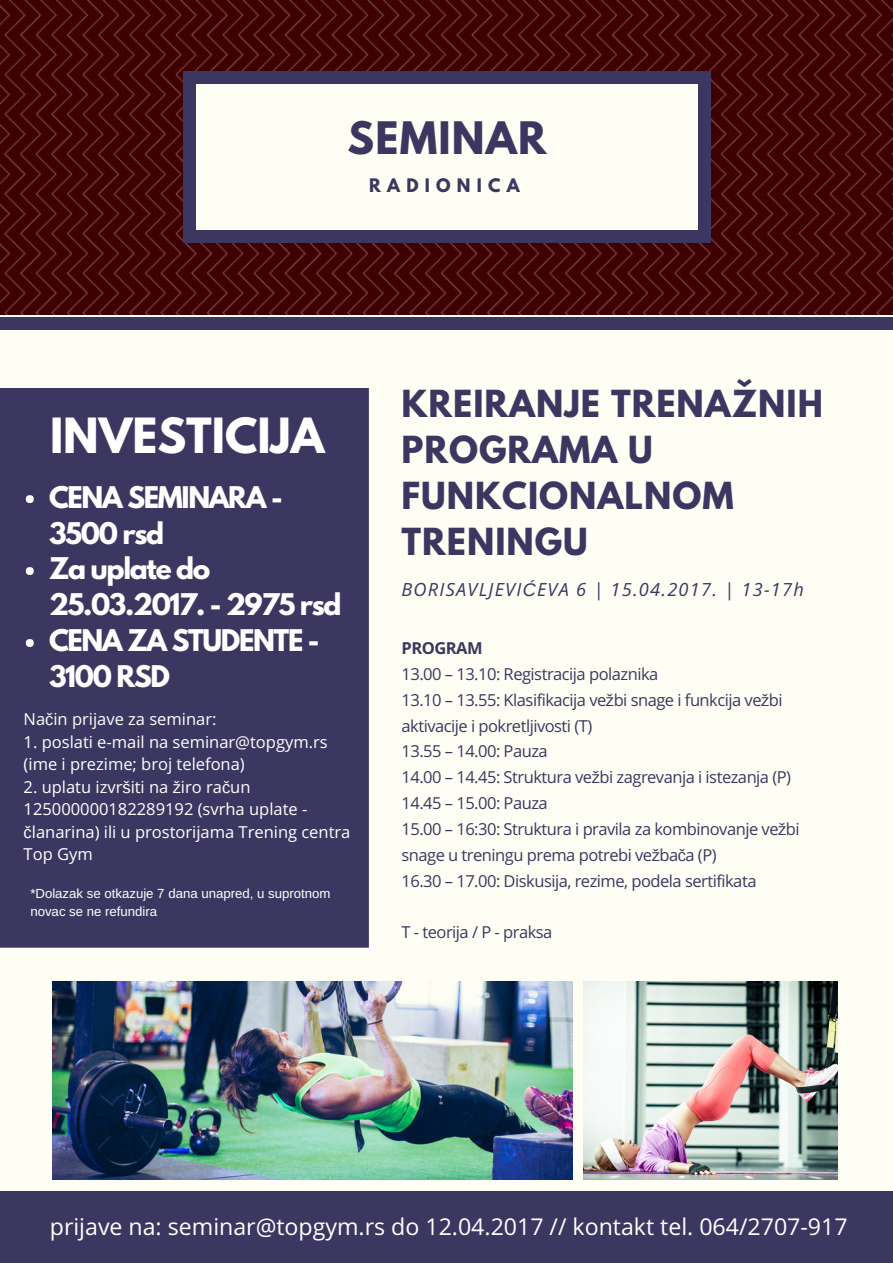
<style>
.page{position:relative;width:893px;height:1263px;background:#fff}
.page>*{position:absolute;margin:0;border:0;box-sizing:border-box;transform-origin:0 0}
.t1{font:700 42.9px "League Spartan";color:#fff}
.t2{font:700 39.6px "League Spartan";letter-spacing:.03em;color:#3b3760}
.t3{font:700 33px/46px "League Spartan";letter-spacing:.03em;color:#3b3760}
.t4{font:700 26.4px/36px "League Spartan";letter-spacing:-.05em;color:#fff}
.t5{font:23.1px "Open Sans";color:#fff}
.t6{font:italic 18.15px "Open Sans";letter-spacing:.07em;color:#3b3760}
.t7{font:16.5px/25.8px "Open Sans";letter-spacing:-.03em;color:#3b3760}
.t8{font:16.5px/22.5px "Open Sans";color:#fff}
.t9{font:700 16.5px "League Spartan";letter-spacing:.38em;color:#3b3760}
.t10{font:700 16.5px "Open Sans";letter-spacing:-.03em;color:#3b3760}
.t11{font:13.2px/18px "Arimo";color:#fff}
.s1{font-family:"Liberation Sans"}
</style>
<div class="page">
<img style="left:0;top:0;width:892px;height:315px">
<div style="left:185px;top:80px;width:524px;height:154px;background:#fffef5"></div>
<div style="left:698px;top:231px;width:13px;height:12px;background:#3b3760"></div>
<div style="left:183px;top:83px;width:12px;height:149px;background:#3b3760"></div>
<div style="left:183px;top:231px;width:12px;height:12px;background:#3b3760"></div>
<div style="left:698px;top:83px;width:13px;height:149px;background:#3b3760"></div>
<div style="left:195px;top:231px;width:504px;height:12px;background:#3b3760"></div>
<div style="left:698px;top:72px;width:13px;height:12px;background:#3b3760"></div>
<div style="left:183px;top:72px;width:12px;height:12px;background:#3b3760"></div>
<div style="left:195px;top:72px;width:504px;height:12px;background:#3b3760"></div>
<div style="left:0;top:316px;width:892px;height:946px;background:#fffef5"></div>
<div style="left:0;top:317px;width:892px;height:12px;background:#3b3760"></div>
<img style="left:53px;top:981px;width:519px;height:198px">
<img style="left:583px;top:981px;width:254px;height:198px">
<div style="left:0;top:388px;width:369px;height:560px;background:#3b3760"></div>
<div style="left:26px;top:495px;width:8px;height:8px;background:#fff;border-radius:50%"></div>
<div style="left:26px;top:567px;width:8px;height:8px;background:#fff;border-radius:50%"></div>
<div style="left:26px;top:639px;width:8px;height:8px;background:#fff;border-radius:50%"></div>
<div style="left:0;top:1191px;width:892px;height:71px;background:#3b3760"></div>
<h2 class="t2" style="left:347px;top:118px;width:200px">SEMINAR</h2>
<p class="t9" style="left:369px;top:177px;width:152px">RADIONICA</p>
<h1 class="t1" style="left:50px;top:414px;width:276px">INVESTICIJA</h1>
<h3 class="t4" style="left:49px;top:482px;width:294px">CENA SEMINARA -<br>3500 rsd<br>Za uplate do<br>25.03.2017. - 2975 rsd<br>CENA ZA STUDENTE -<br>3100 RSD</h3>
<p class="t8" style="left:24px;top:707px;width:194px">Na<span class="s1">č</span>in prijave za seminar:</p>
<p class="t8" style="left:24px;top:730px;width:305px">1. poslati e-mail na seminar@topgym.rs (ime i prezime; broj telefona)</p>
<p class="t8" style="left:24px;top:775px;width:328px">2. uplatu izvr<span class="s1">š</span>iti na <span class="s1">ž</span>iro ra<span class="s1">č</span>un<br>125000000182289192 (svrha uplate - <span class="s1">č</span>lanarina) ili u prostorijama Trening centra<br>Top Gym</p>
<p class="t11" style="left:30px;top:885px;width:302px">*Dolazak se otkazuje 7 dana unapred, u suprotnom novac se ne refundira</p>
<h3 class="t3" style="left:401px;top:385px;width:423px">KREIRANJE TRENAŽNIH<br>PROGRAMA U<br>FUNKCIONALNOM<br>TRENINGU</h3>
<p class="t6" style="left:401px;top:576px;width:404px">BORISAVLJEVI<span class="s1">Ć</span>EVA 6 | 15.04.2017. | 13-17h</p>
<p class="t10" style="left:401px;top:636px;width:83px">PROGRAM</p>
<p class="t7" style="left:401px;top:660px;width:399px">13.00 – 13.10: Registracija polaznika<br>13.10 – 13.55: Klasifikacija ve<span class="s1">ž</span>bi snage i funkcija ve<span class="s1">ž</span>bi aktivacije i pokretljivosti (T)<br>13.55 – 14.00: Pauza<br>14.00 – 14.45: Struktura ve<span class="s1">ž</span>bi zagrevanja i istezanja (P)<br>14.45 – 15.00: Pauza<br>15.00 – 16:30: Struktura i pravila za kombinovanje ve<span class="s1">ž</span>bi snage u treningu prema potrebi ve<span class="s1">ž</span>ba<span class="s1">č</span>a (P)<br>16.30 – 17.00: Diskusija, rezime, podela sertifikata</p>
<p class="t7" style="left:401px;top:919px;width:152px">T - teorija / P - praksa</p>
<h3 class="t5" style="left:50px;top:1211px;width:799px">prijave na: seminar@topgym.rs do 12.04.2017 // kontakt tel. 064/2707-917</h3>
</div>
